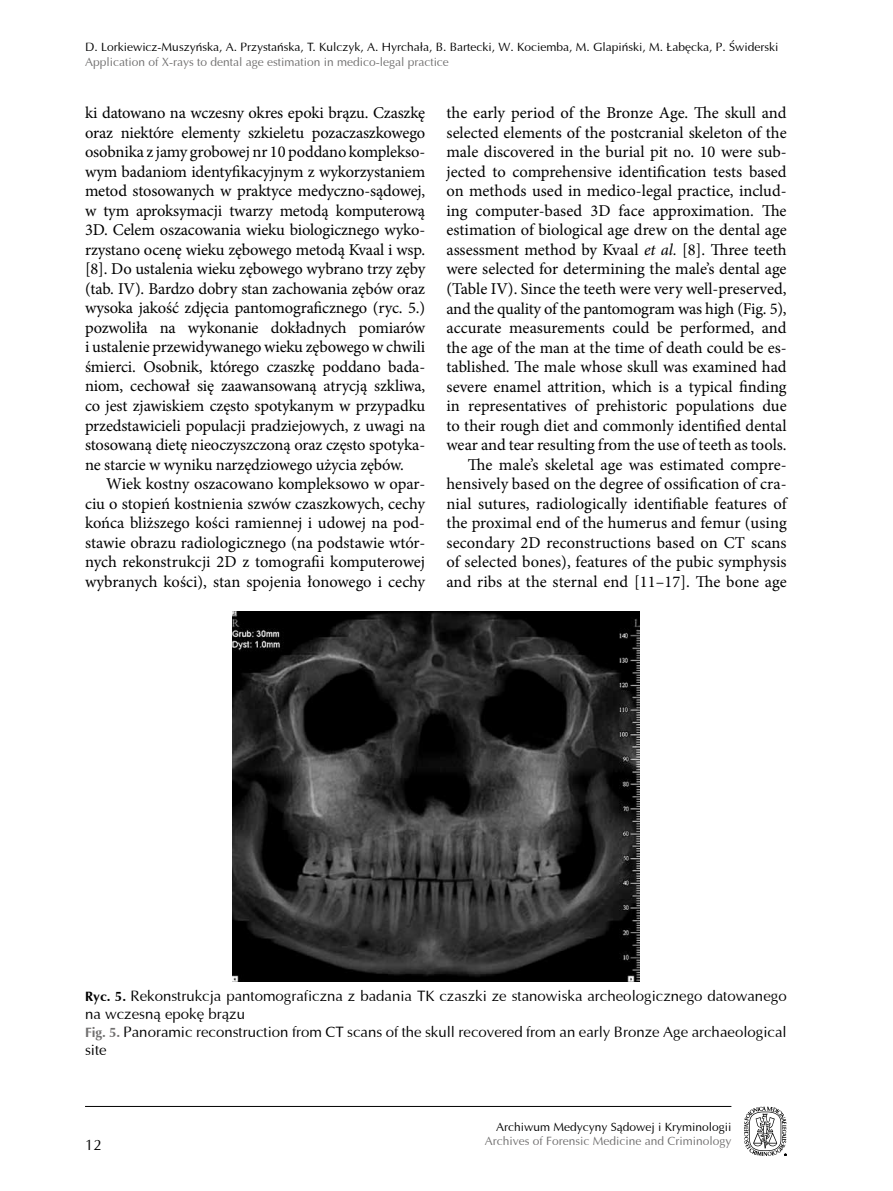
<style>
.page{position:relative;width:893px;height:1191px;background:#fff}
.page>*{position:absolute;margin:0;border:0;box-sizing:border-box;transform-origin:0 0}
.t1{font:16.5px/19.5px "Minion Pro";color:#000;text-align:justify}
.t2{font:15px/18px "Ottawa";color:#000}
.t3{font:12px "Ottawa";color:#000}
.t4{font:12px "Ottawa";color:#706f6f}
.s1{font-style:italic}
.s2{font-weight:700;font-size:13.5px}
.s3{font-weight:700;font-size:13.5px;color:#706f6f}
</style>
<div class="page">
<hr style="left:85px;top:1106px;width:646px;height:1px;background:#000">
<svg style="left:744px;top:1106px;width:43px;height:50px"></svg>
<img style="left:233px;top:611px;width:406px;height:370px">
<p class="t3" style="left:85px;top:40px;width:695px">D. Lorkiewicz-Muszyńska, A. Przystańska, T. Kulczyk, A. Hyrchała, B. Bartecki, W. Kociemba, M. Glapiński, M. Łabęcka, P. Świderski</p>
<p class="t4" style="left:85px;top:54px;width:365px">Application of X-rays to dental age estimation in medico-legal practice</p>
<p class="t1" style="left:85px;top:103px;width:342px">ki datowano na wczesny okres epoki brązu. Czaszkę oraz niektóre elementy szkieletu pozaczaszkowego osobnika z jamy grobowej nr 10 poddano komplekso&shy;wym badaniom identyfikacyjnym z wykorzystaniem metod stosowanych w praktyce medyczno-sądowej, w tym aproksymacji twarzy metodą komputerową 3D. Celem oszacowania wieku biologicznego wyko&shy;rzystano ocenę wieku zębowego metodą Kvaal i wsp. [8]. Do ustalenia wieku zębowego wybrano trzy zęby (tab. IV). Bardzo dobry stan zachowania zębów oraz wysoka jakość zdjęcia pantomograficznego (ryc. 5.) pozwoliła na wykonanie dokładnych pomiarów i ustalenie przewidywanego wieku zębowego w chwili śmierci. Osobnik, którego czaszkę poddano bada&shy;niom, cechował się zaawansowaną atrycją szkliwa, co jest zjawiskiem często spotykanym w przypadku przedstawicieli populacji pradziejowych, z uwagi na stosowaną dietę nieoczyszczoną oraz często spotyka&shy;ne starcie w wyniku narzędziowego użycia zębów.</p>
<p class="t1" style="left:85px;top:474px;width:342px;text-indent:21px">Wiek kostny oszacowano kompleksowo w opar&shy;ciu o stopień kostnienia szwów czaszkowych, cechy końca bliższego kości ramiennej i udowej na pod&shy;stawie obrazu radiologicznego (na podstawie wtór&shy;nych rekonstrukcji 2D z tomografii komputerowej wybranych kości), stan spojenia łonowego i cechy</p>
<p class="t1" style="left:446px;top:103px;width:342px;text-align:right">the early period of the Bronze Age. The skull and selected elements of the postcranial skeleton of the male discovered in the burial pit no. 10 were sub&shy;jected to comprehensive identification tests based on methods used in medico-legal practice, includ&shy;ing computer-based 3D face approximation. The estimation of biological age drew on the dental age assessment method by Kvaal <span class="s1">et al.</span> [8]. Three teeth were selected for determining the male’s dental age (Table IV). Since the teeth were very well-preserved, and the quality of the pantomogram was high (Fig. 5), accurate measurements could be performed, and the age of the man at the time of death could be es&shy;tablished. The male whose skull was examined had severe enamel attrition, which is a typical finding in representatives of prehistoric populations due to their rough diet and commonly identified dental wear and tear resulting from the use of teeth as tools.<br>The male’s skeletal age was estimated compre&shy;hensively based on the degree of ossification of cra&shy;nial sutures, radiologically identifiable features of the proximal end of the humerus and femur (using secondary 2D reconstructions based on CT scans of selected bones), features of the pubic symphysis and ribs at the sternal end [11–17]. The bone age</p>
<p class="t2" style="left:85px;top:986px;width:703px"><span class="s2">Ryc. 5.</span> Rekonstrukcja pantomograficzna z badania TK czaszki ze stanowiska archeologicznego datowanego na wczesną epokę brązu<br><span class="s3">Fig. 5.</span> Panoramic reconstruction from CT scans of the skull recovered from an early Bronze Age archaeological site</p>
<p class="t2" style="left:85px;top:1136px;width:18px">12</p>
<p class="t3" style="left:496px;top:1119px;width:237px">Archiwum Medycyny Sądowej i Kryminologii</p>
<p class="t4" style="left:485px;top:1134px;width:248px">Archives of Forensic Medicine and Criminology</p>
</div>
